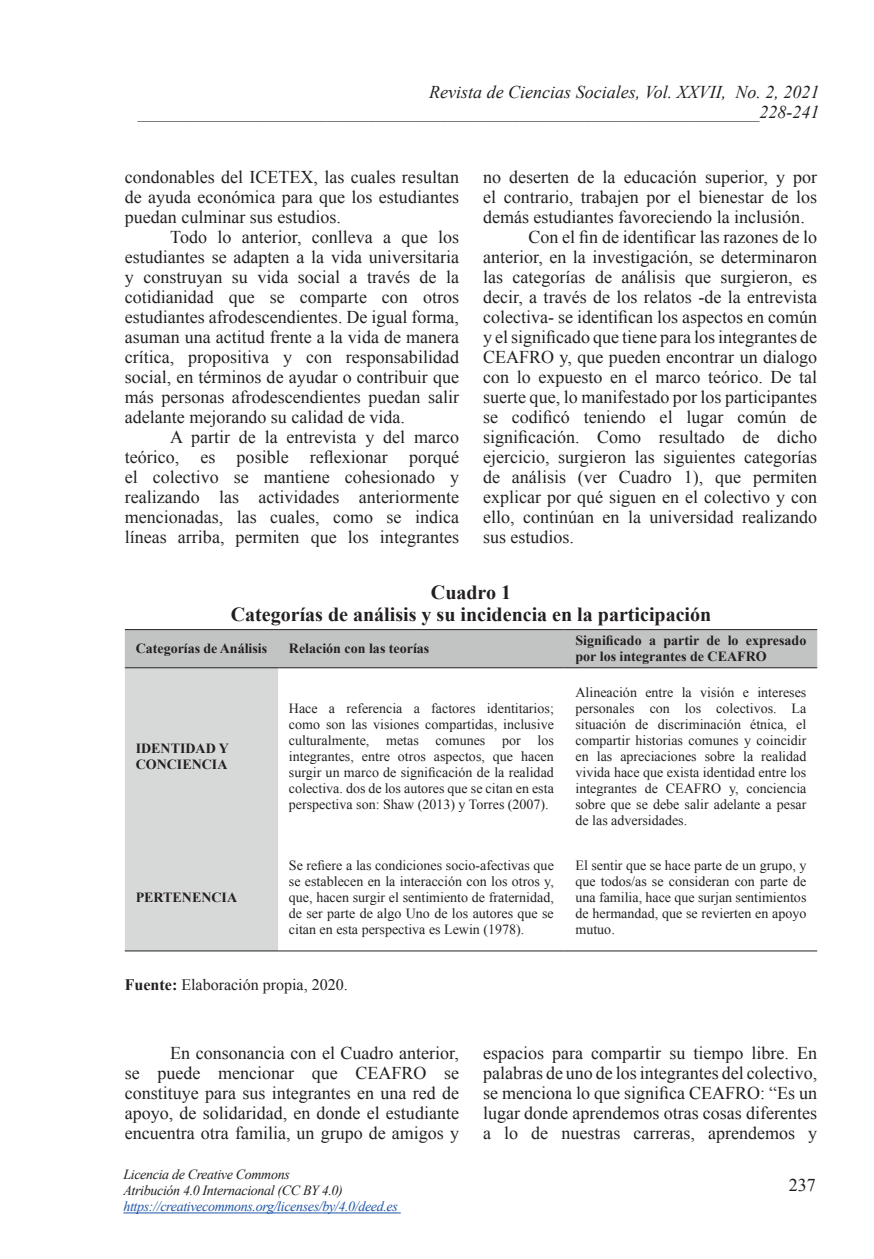
<style>
.page{position:relative;width:874px;height:1259px;background:#fff}
.page>*{position:absolute;margin:0;border:0;box-sizing:border-box;transform-origin:0 0}
.t1{font:700 20px/22px "Times New Roman";color:#231f20;text-align:center}
.t2{font:18px/20px "Times New Roman";color:#231f20;text-align:justify}
.t3{font:italic 18px/20px "Times New Roman";color:#231f20;text-align:right}
.t4{font:16px "Times New Roman";color:#231f20}
.t5{font:14px/16px "Times New Roman";color:#231f20;text-align:justify}
.t6{font:700 14px/16px "Times New Roman";color:#231f20}
.t7{font:italic 14px/16px "Times New Roman";letter-spacing:-.025em;color:#231f20}
.t8{font:italic 14px "Times New Roman";letter-spacing:-.025em;color:#1e56a6}
.s1{font-weight:700}
</style>
<div class="page">
<hr style="left:123px;top:1212px;width:277px;height:1px;background:#1e56a6">
<svg style="left:125px;top:630px;width:691px;height:320px"></svg>
<hr style="left:125px;top:629px;width:153px;height:1px;background:#231f20">
<hr style="left:278px;top:629px;width:286px;height:1px;background:#231f20">
<hr style="left:564px;top:629px;width:252px;height:1px;background:#231f20">
<hr style="left:125px;top:667px;width:153px;height:1px;background:#231f20">
<hr style="left:278px;top:667px;width:286px;height:1px;background:#231f20">
<hr style="left:564px;top:667px;width:252px;height:1px;background:#231f20">
<hr style="left:125px;top:950px;width:153px;height:1px;background:#231f20">
<hr style="left:278px;top:950px;width:286px;height:1px;background:#231f20">
<hr style="left:564px;top:950px;width:252px;height:1px;background:#231f20">
<p class="t3" style="left:138px;top:81px;width:682px">Revista de Ciencias Sociales, Vol. XXVII, No. 2, 2021 _____________________________________________________________________228-241</p>
<p class="t2" style="left:125px;top:166px;width:335px">condonables del ICETEX, las cuales resultan de ayuda económica para que los estudiantes puedan culminar sus estudios.</p>
<p class="t2" style="left:125px;top:226px;width:335px;text-indent:45px">Todo lo anterior, conlleva a que los estudiantes se adapten a la vida universitaria y construyan su vida social a través de la cotidianidad que se comparte con otros estudiantes afrodescendientes. De igual forma, asuman una actitud frente a la vida de manera crítica, propositiva y con responsabilidad social, en términos de ayudar o contribuir que más personas afrodescendientes puedan salir adelante mejorando su calidad de vida.</p>
<p class="t2" style="left:125px;top:426px;width:335px;text-indent:45px">A partir de la entrevista y del marco teórico, es posible reflexionar porqué el colectivo se mantiene cohesionado y realizando las actividades anteriormente mencionadas, las cuales, como se indica líneas arriba, permiten que los integrantes</p>
<p class="t2" style="left:483px;top:166px;width:335px">no deserten de la educación superior, y por</p>
<p class="t2" style="left:483px;top:186px;width:335px">el contrario, trabajen por el bienestar de los</p>
<p class="t2" style="left:483px;top:206px;width:323px">demás estudiantes favoreciendo la inclusión.</p>
<p class="t2" style="left:528px;top:226px;width:290px">Con el fin de identificar las razones de lo</p>
<p class="t2" style="left:483px;top:246px;width:335px">anterior, en la investigación, se determinaron</p>
<p class="t2" style="left:483px;top:266px;width:335px">las categorías de análisis que surgieron, es</p>
<p class="t2" style="left:483px;top:286px;width:335px">decir, a través de los relatos -de la entrevista</p>
<p class="t2" style="left:483px;top:306px;width:335px">colectiva- se identifican los aspectos en común</p>
<p class="t2" style="left:483px;top:326px;width:335px">y el significado que tiene para los integrantes de</p>
<p class="t2" style="left:483px;top:346px;width:335px">CEAFRO y, que pueden encontrar un dialogo</p>
<p class="t2" style="left:483px;top:366px;width:335px">con lo expuesto en el marco teórico. De tal</p>
<p class="t2" style="left:483px;top:386px;width:335px">suerte que, lo manifestado por los participantes</p>
<p class="t2" style="left:483px;top:406px;width:335px">se codificó teniendo el lugar común de</p>
<p class="t2" style="left:483px;top:426px;width:335px">significación. Como resultado de dicho</p>
<p class="t2" style="left:483px;top:446px;width:335px">ejercicio, surgieron las siguientes categorías</p>
<p class="t2" style="left:483px;top:466px;width:335px">de análisis (ver Cuadro 1), que permiten</p>
<p class="t2" style="left:483px;top:486px;width:335px">explicar por qué siguen en el colectivo y con</p>
<p class="t2" style="left:483px;top:506px;width:335px">ello, continúan en la universidad realizando</p>
<p class="t2" style="left:483px;top:526px;width:93px">sus estudios.</p>
<p class="t1" style="left:231px;top:581px;width:482px">Cuadro 1<br>Categorías de análisis y su incidencia en la participación</p>
<p class="t6" style="left:136px;top:640px;width:133px">Categorías de Análisis</p>
<p class="t6" style="left:289px;top:640px;width:142px">Relación con las teorías</p>
<p class="t6" style="left:575px;top:632px;width:232px">Significado a partir de lo expresado por los integrantes de CEAFRO</p>
<p class="t6" style="left:136px;top:740px;width:95px">IDENTIDAD Y<br>CONCIENCIA</p>
<p class="t6" style="left:136px;top:889px;width:103px">PERTENENCIA</p>
<p class="t5" style="left:289px;top:700px;width:266px">Hace a referencia a factores identitarios; como son las visiones compartidas, inclusive culturalmente, metas comunes por los integrantes, entre otros aspectos, que hacen surgir un marco de significación de la realidad colectiva. dos de los autores que se citan en esta perspectiva son: Shaw (2013) y Torres (2007).</p>
<p class="t5" style="left:575px;top:684px;width:232px">Alineación entre la visión e intereses personales con los colectivos. La situación de discriminación étnica, el compartir historias comunes y coincidir en las apreciaciones sobre la realidad vivida hace que exista identidad entre los integrantes de CEAFRO y, conciencia sobre que se debe salir adelante a pesar de las adversidades.</p>
<p class="t5" style="left:289px;top:857px;width:266px">Se refiere a las condiciones socio-afectivas que se establecen en la interacción con los otros y, que, hacen surgir el sentimiento de fraternidad, de ser parte de algo Uno de los autores que se citan en esta perspectiva es Lewin (1978).</p>
<p class="t5" style="left:575px;top:857px;width:232px">El sentir que se hace parte de un grupo, y que todos/as se consideran con parte de una familia, hace que surjan sentimientos de hermandad, que se revierten en apoyo mutuo.</p>
<p class="t4" style="left:125px;top:974px;width:224px"><span class="s1">Fuente:</span> Elaboración propia, 2020.</p>
<p class="t2" style="left:125px;top:1042px;width:335px;text-indent:45px">En consonancia con el Cuadro anterior, se puede mencionar que CEAFRO se constituye para sus integrantes en una red de apoyo, de solidaridad, en donde el estudiante encuentra otra familia, un grupo de amigos y</p>
<p class="t2" style="left:483px;top:1042px;width:335px">espacios para compartir su tiempo libre. En palabras de uno de los integrantes del colectivo, se menciona lo que significa CEAFRO: “Es un lugar donde aprendemos otras cosas diferentes a lo de nuestras carreras, aprendemos y</p>
<p class="t7" style="left:123px;top:1166px;width:221px">Licencia de Creative Commons<br>Atribución 4.0 Internacional (CC BY 4.0)</p>
<p class="t8" style="left:123px;top:1197px;width:276px">https://creativecommons.org/licenses/by/4.0/deed.es</p>
<p class="t2" style="left:788px;top:1175px;width:28px">237</p>
</div>
